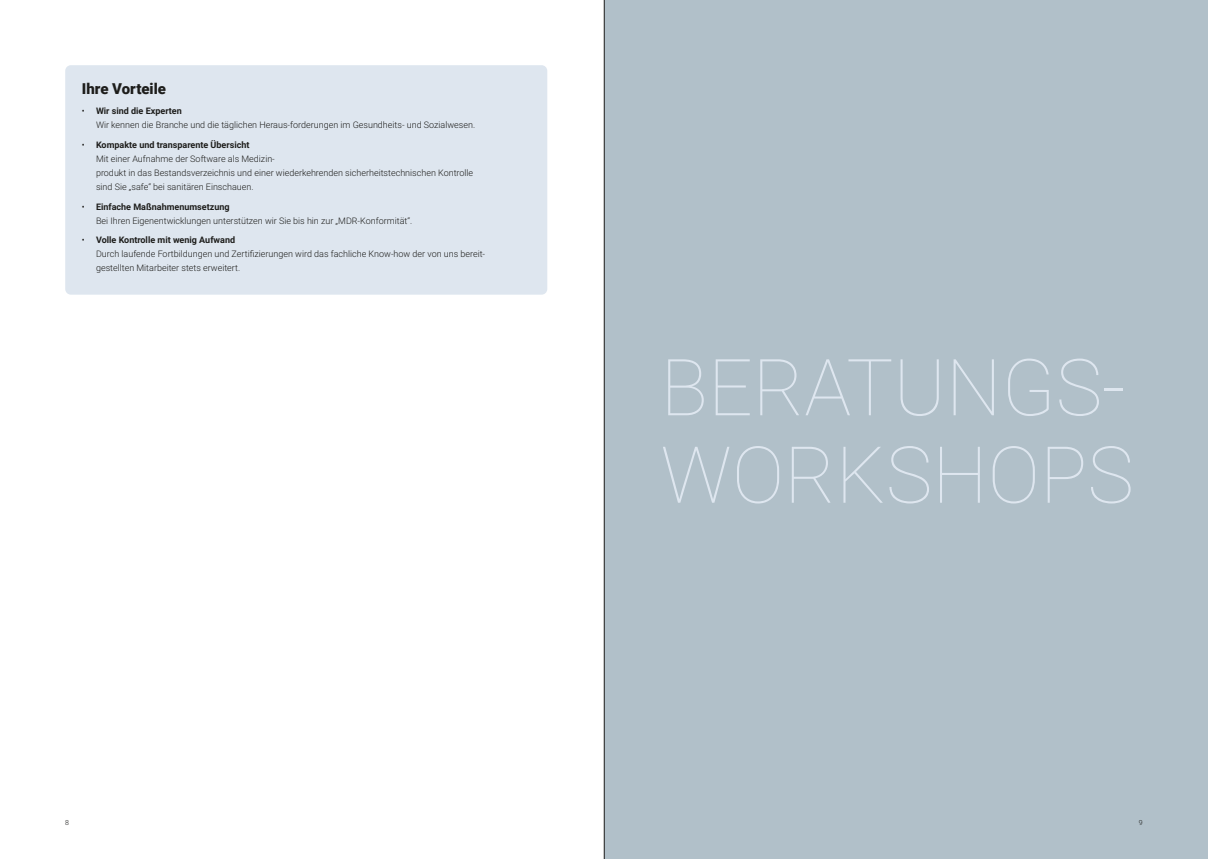
<style>
.page{position:relative;width:1208px;height:859px;background:#fff}
.page>*{position:absolute;margin:0;border:0;box-sizing:border-box;transform-origin:0 0}
.Ebene_1__Headline_Kapitel{font:100 78.7px/87.4px "Roboto";color:#dee6ef}
.Ebene_4__Headline_Thema{font:900 15px "Roboto";color:#1d1d1b}
.t1{font:300 9px/14px "Roboto";color:#1d1d1b}
.t2{font:300 7px "Roboto";color:#1d1d1b}
.s1{font-weight:700}
</style>
<div class="page">
<div style="left:604px;top:0;width:604px;height:859px;background:#b1c0c9"></div>
<hr style="left:604px;top:0;width:1px;height:859px;background:#1d1d1b">
<div style="left:65px;top:65px;width:482px;height:230px;background:#dee6ef;border-radius:6px"></div>
<p class="Ebene_4__Headline_Thema" style="left:82px;top:78px;width:86px">Ihre Vorteile</p>
<p class="t1" style="left:96px;top:104px;width:381px;text-indent:-14px">• <span class="s1">Wir sind die Experten<br></span>Wir kennen die Branche und die täglichen Heraus-forderungen im Gesundheits- und Sozialwesen.</p>
<p class="t1" style="left:96px;top:138px;width:379px;text-indent:-14px">• <span class="s1">Kompakte und transparente Übersicht<br></span>Mit einer Aufnahme der Software als Medizin-<br>produkt in das Bestandsverzeichnis und einer wiederkehrenden sicherheitstechnischen Kontrolle sind Sie „safe“ bei sanitären Einschauen.</p>
<p class="t1" style="left:96px;top:199px;width:318px;text-indent:-14px">• <span class="s1">Einfache Maßnahmenumsetzung<br></span>Bei Ihren Eigenentwicklungen unterstützen wir Sie bis hin zur „MDR-Konformität“.</p>
<p class="t1" style="left:96px;top:233px;width:391px;text-indent:-14px">• <span class="s1">Volle Kontrolle mit wenig Aufwand<br></span>Durch laufende Fortbildungen und Zertifizierungen wird das fachliche Know-how der von uns bereit&shy;gestellten Mitarbeiter stets erweitert.</p>
<p class="t2" style="left:65px;top:817px;width:5px">8</p>
<p class="Ebene_1__Headline_Kapitel" style="left:660px;top:341px;width:475px">BERATUNGS-<br>WORKSHOPS</p>
<p class="t2" style="left:1138px;top:817px;width:5px">9</p>
</div>
